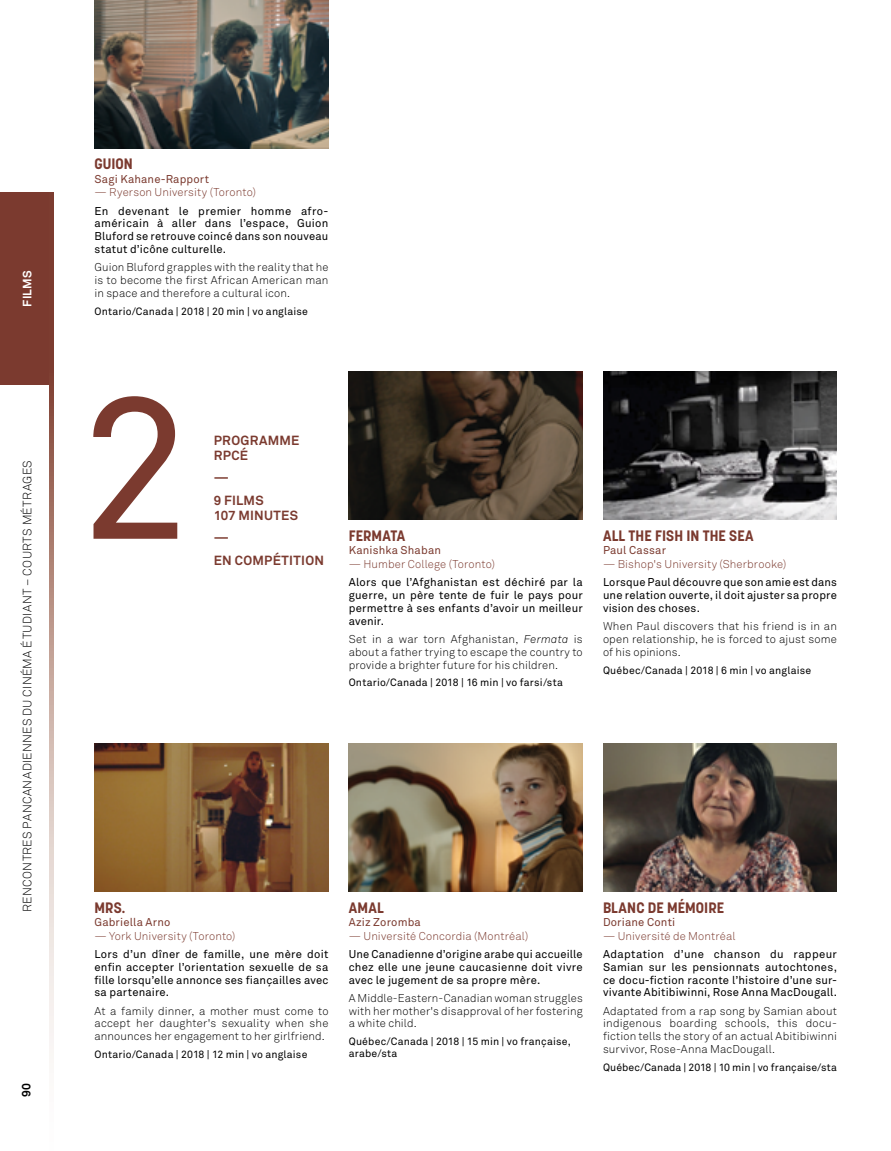
<style>
.page{position:relative;width:891px;height:1151px;background:#fff}
.page>*{position:absolute;margin:0;border:0;box-sizing:border-box;transform-origin:0 0}
.t1{font:200.85px "Akkurat";color:#7b3a2f}
.t2{font:700 15px "Korolev";letter-spacing:.005em;color:#7b3a2f}
.t3{font:700 13.2px/22.5px "Akkurat";letter-spacing:.02em;color:#7b3a2f}
.t4{font:300 12px "Akkurat";letter-spacing:.025em;color:#000}
.t5{font:700 12px "Akkurat";letter-spacing:.015em;color:#fff}
.t6{font:700 12px "Akkurat";color:#000}
.t7{font:11.25px/12.8px "Akkurat";letter-spacing:.015em;color:#000;text-align:justify}
.t8{font:300 11.25px/12.8px "Akkurat";letter-spacing:.015em;color:#000;text-align:justify}
.t9{font:300 11.25px "Akkurat";letter-spacing:.01em;color:#7b3a2f}
.t10{font:11.25px "Akkurat";letter-spacing:.015em;color:#7b3a2f}
.t11{font:10.5px/12px "Akkurat";letter-spacing:.015em;color:#000}
.s1{font-style:italic}
</style>
<div class="page">
<img style="left:349px;top:371px;width:234px;height:149px">
<img style="left:603px;top:371px;width:234px;height:149px">
<img style="left:94px;top:0;width:234px;height:148px">
<div style="left:0;top:192px;width:52px;height:192px;background:#7b3a2f"></div>
<svg style="left:50px;top:192px;width:4px;height:864px"></svg>
<img style="left:603px;top:743px;width:234px;height:148px">
<img style="left:94px;top:743px;width:234px;height:148px">
<img style="left:349px;top:743px;width:234px;height:148px">
<p class="t5" style="left:20px;top:306px;width:38px;rotate:-90deg">FILMS</p>
<p class="t4" style="left:20px;top:911px;width:453px;rotate:-90deg">RENCONTRES PANCANADIENNES DU CINÉMA ÉTUDIANT – COURTS MÉTRAGES</p>
<p class="t6" style="left:19px;top:1096px;width:15px;rotate:-90deg">90</p>
<h2 class="t2" style="left:94px;top:154px;width:40px">GUION</h2>
<p class="t10" style="left:94px;top:172px;width:116px">Sagi Kahane-Rapport</p>
<p class="t9" style="left:94px;top:186px;width:163px">— Ryerson University (Toronto)</p>
<p class="t7" style="left:94px;top:205px;width:236px">En devenant le premier homme afro&shy;américain à aller dans l’espace, Guion Bluford se retrouve coincé dans son nouveau statut d’icône culturelle.</p>
<p class="t8" style="left:94px;top:261px;width:236px">Guion Bluford grapples with the reality that he is to become the first African American man in space and therefore a cultural icon.</p>
<p class="t11" style="left:94px;top:305px;width:215px">Ontario/Canada | 2018 | 20 min | vo anglaise</p>
<h1 class="t1" style="left:79px;top:351px;width:114px">2</h1>
<p class="t3" style="left:214px;top:433px;width:87px;line-height:15px">PROGRAMME<br>RPCÉ</p>
<p class="t3" style="left:214px;top:466px;width:51px">—<br>9 FILMS</p>
<p class="t3" style="left:214px;top:504px;width:86px">107 MINUTES —</p>
<p class="t3" style="left:214px;top:549px;width:112px">EN COMPÉTITION</p>
<h2 class="t2" style="left:349px;top:526px;width:58px">FERMATA</h2>
<p class="t10" style="left:349px;top:544px;width:94px">Kanishka Shaban</p>
<p class="t9" style="left:349px;top:557px;width:148px">— Humber College (Toronto)</p>
<p class="t7" style="left:349px;top:576px;width:236px">Alors que l’Afghanistan est déchiré par la guerre, un père tente de fuir le pays pour permettre à ses enfants d’avoir un meilleur avenir.</p>
<p class="t8" style="left:349px;top:633px;width:236px">Set in a war torn Afghanistan, <span class="s1">Fermata</span> is about a father trying to escape the country to provide a brighter future for his children.</p>
<p class="t11" style="left:349px;top:676px;width:216px">Ontario/Canada | 2018 | 16 min | vo farsi/sta</p>
<h2 class="t2" style="left:603px;top:526px;width:152px">ALL THE FISH IN THE SEA</h2>
<p class="t10" style="left:603px;top:544px;width:65px">Paul Cassar</p>
<p class="t9" style="left:603px;top:557px;width:185px">— Bishop's University (Sherbrooke)</p>
<p class="t7" style="left:603px;top:576px;width:236px">Lorsque Paul découvre que son amie est dans une relation ouverte, il doit ajuster sa propre vision des choses.</p>
<p class="t8" style="left:603px;top:620px;width:235px">When Paul discovers that his friend is in an open relationship, he is forced to ajust some of his opinions.</p>
<p class="t11" style="left:603px;top:664px;width:210px">Québec/Canada | 2018 | 6 min | vo anglaise</p>
<h2 class="t2" style="left:94px;top:897px;width:32px">MRS.</h2>
<p class="t10" style="left:94px;top:915px;width:77px">Gabriella Arno</p>
<p class="t9" style="left:94px;top:928px;width:142px">— York University (Toronto)</p>
<p class="t7" style="left:94px;top:947px;width:236px">Lors d’un dîner de famille, une mère doit enfin accepter l’orientation sexuelle de sa fille lorsqu’elle annonce ses fiançailles avec sa partenaire.</p>
<p class="t8" style="left:94px;top:1004px;width:236px">At a family dinner, a mother must come to accept her daughter's sexuality when she announces her engagement to her girlfriend.</p>
<p class="t11" style="left:94px;top:1048px;width:214px">Ontario/Canada | 2018 | 12 min | vo anglaise</p>
<h2 class="t2" style="left:349px;top:897px;width:36px">AMAL</h2>
<p class="t10" style="left:349px;top:915px;width:74px">Aziz Zoromba</p>
<p class="t9" style="left:349px;top:928px;width:181px">— Université Concordia (Montréal)</p>
<p class="t7" style="left:349px;top:947px;width:235px">Une Canadienne d’origine arabe qui accueille chez elle une jeune caucasienne doit vivre avec le jugement de sa propre mère.</p>
<p class="t8" style="left:349px;top:991px;width:236px">A Middle-Eastern-Canadian woman struggles with her mother's disapproval of her fostering a white child.</p>
<p class="t11" style="left:349px;top:1035px;width:224px">Québec/Canada | 2018 | 15 min | vo française, arabe/sta</p>
<h2 class="t2" style="left:603px;top:897px;width:123px">BLANC DE MÉMOIRE</h2>
<p class="t10" style="left:603px;top:915px;width:74px">Doriane Conti</p>
<p class="t9" style="left:603px;top:928px;width:134px">— Université de Montréal</p>
<p class="t7" style="left:603px;top:947px;width:236px">Adaptation d’une chanson du rappeur Samian sur les pensionnats autochtones, ce docu-fiction raconte l’histoire d’une sur&shy;vivante Abitibiwinni, Rose Anna MacDougall.</p>
<p class="t8" style="left:603px;top:1004px;width:236px">Adaptated from a rap song by Samian about indigenous boarding schools, this docu&shy;fiction tells the story of an actual Abitibiwinni survivor, Rose-Anna MacDougall.</p>
<p class="t11" style="left:603px;top:1061px;width:235px">Québec/Canada | 2018 | 10 min | vo française/sta</p>
</div>
